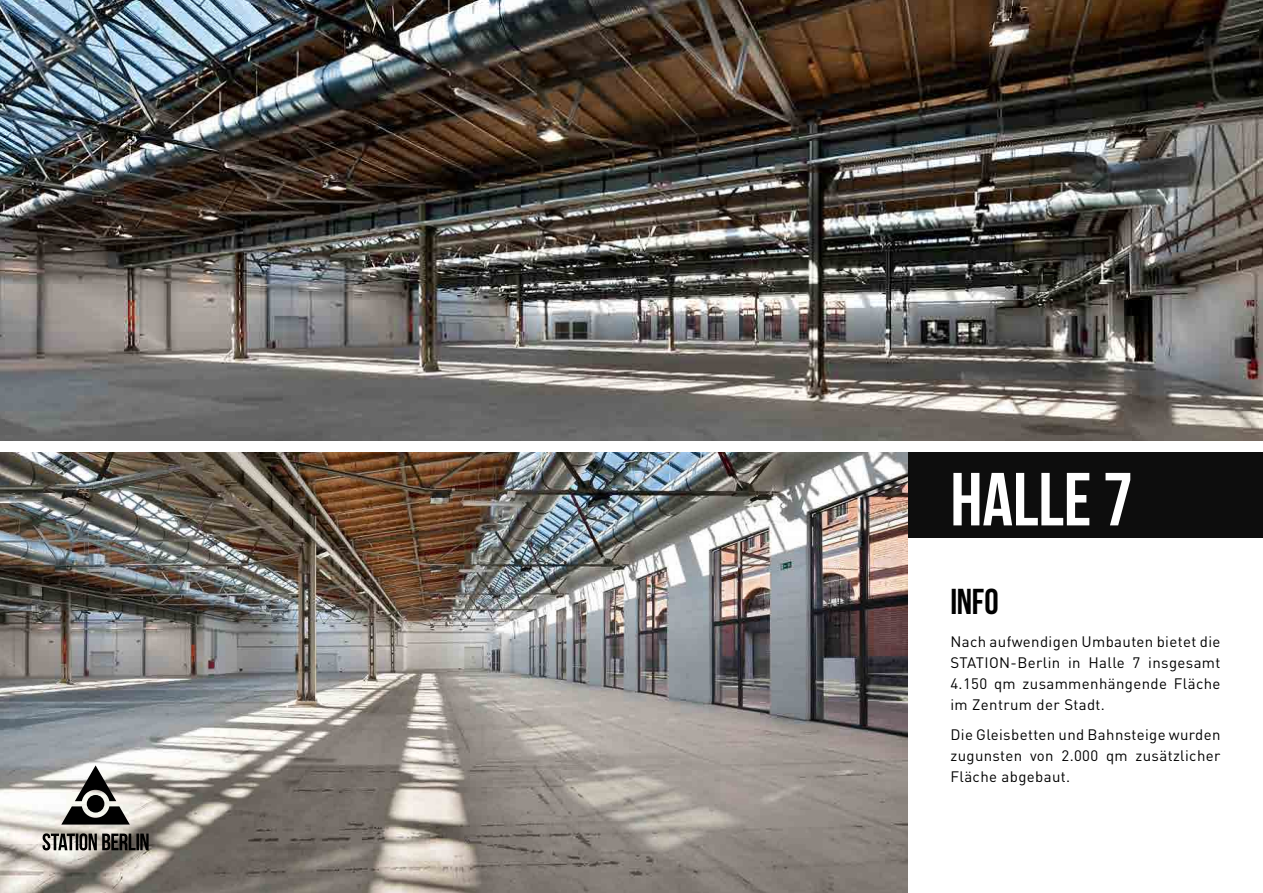
<style>
.page{position:relative;width:1263px;height:893px;background:#fff}
.page>*{position:absolute;margin:0;border:0;box-sizing:border-box;transform-origin:0 0}
.t1{font:75px "Bebas Neue";color:#fff}
.t2{font:36px "Bebas Neue";color:#000}
.t3{font:15px/21px "DIN Pro";letter-spacing:.025em;color:#000;text-align:justify}
</style>
<div class="page">
<img style="left:0;top:0;width:1263px;height:440px">
<img style="left:0;top:453px;width:908px;height:440px">
<div style="left:908px;top:453px;width:355px;height:85px;background:#0d0d0d"></div>
<svg style="left:43px;top:765px;width:106px;height:85px"></svg>
<h1 class="t1" style="left:950px;top:458px;width:184px">HALLE 7</h1>
<h2 class="t2" style="left:950px;top:581px;width:50px">INFO</h2>
<p class="t3" style="left:950px;top:631px;width:272px">Nach aufwendigen Umbauten bietet die STATION-Berlin in Halle 7 insgesamt 4.150 qm zusammenhängende Fläche im Zentrum der Stadt.</p>
<p class="t3" style="left:950px;top:723px;width:272px">Die Gleisbetten und Bahnsteige wurden zugunsten von 2.000 qm zusätzlicher Fläche abgebaut.</p>
</div>
